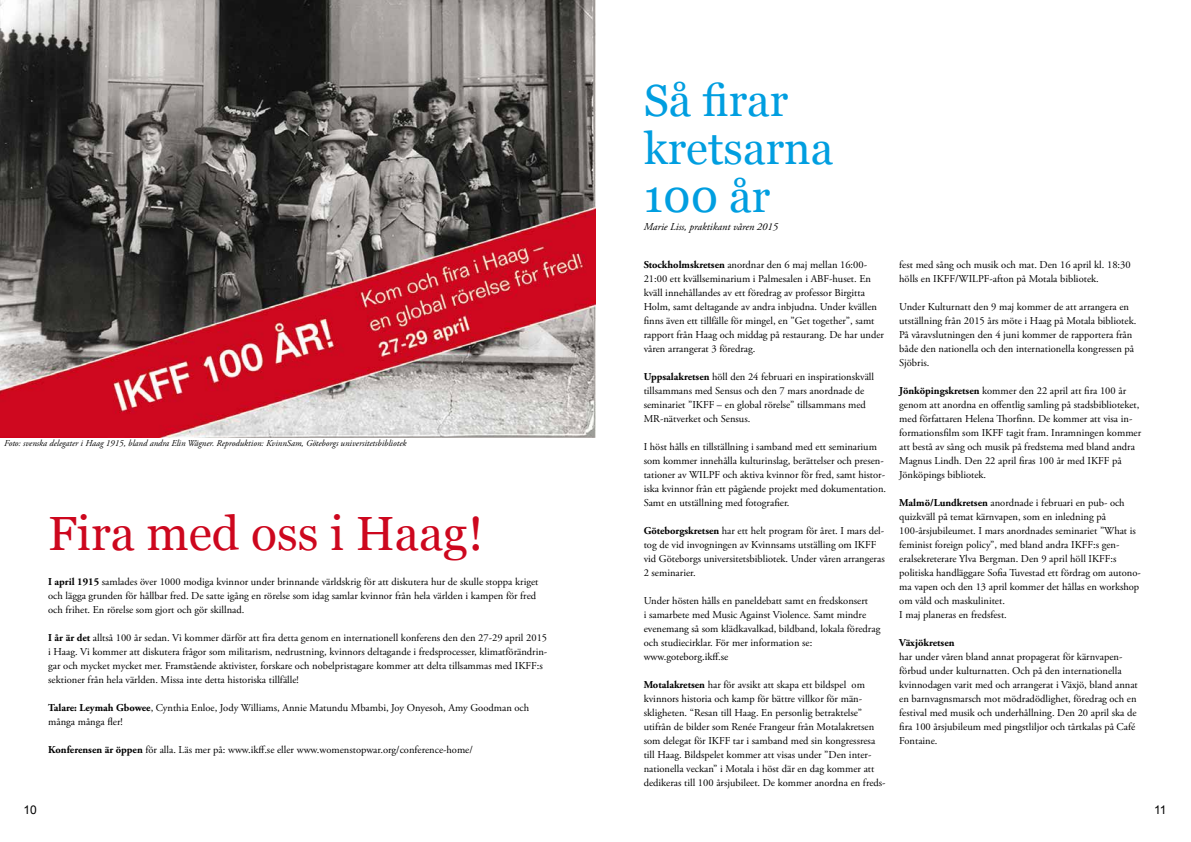
<style>
.page{position:relative;width:1191px;height:842px;background:#fff}
.page>*{position:absolute;margin:0;border:0;box-sizing:border-box;transform-origin:0 0}
.t1{font:48px "Georgia";color:#cd071e}
.t2{font:45px/48px "Georgia";color:#009ee0}
.t3{font:12px "Arial";color:#000}
.t4{font:10.5px/14px "Adobe Garamond Pro";color:#000}
.t5{font:italic 10.5px "Adobe Garamond Pro";color:#000}
.t6{font:700 10.5px "Adobe Garamond Pro";color:#000}
.t7{font:italic 9px "Adobe Garamond Pro";color:#000}
.s1{font-weight:700}
</style>
<div class="page">
<img style="left:0;top:0;width:595px;height:438px">
<p class="t7" style="left:4px;top:438px;width:404px">Foto: svenska delegater i Haag 1915, bland andra Elin Wägner. Reproduktion: KvinnSam, Göteborgs universitetsbibliotek</p>
<h1 class="t1" style="left:48px;top:499px;width:437px">Fira med oss i Haag!</h1>
<p class="t4" style="left:48px;top:575px;width:492px"><span class="s1">I april 1915</span> samlades över 1000 modiga kvinnor under brinnande världskrig för att diskutera hur de skulle stoppa kriget och lägga grunden för hållbar fred. De satte igång en rörelse som idag samlar kvinnor från hela världen i kampen för fred och frihet. En rörelse som gjort och gör skillnad.</p>
<p class="t4" style="left:48px;top:631px;width:500px"><span class="s1">I år är det</span> alltså 100 år sedan. Vi kommer därför att fira detta genom en internationell konferens den den 27-29 april 2015 i Haag. Vi kommer att diskutera frågor som militarism, nedrustning, kvinnors deltagande i fredsprocesser, klimatförändrin&shy;gar och mycket mycket mer. Framstående aktivister, forskare och nobelpristagare kommer att delta tillsammas med IKFF:s sektioner från hela världen. Missa inte detta historiska tillfälle!</p>
<p class="t4" style="left:48px;top:700px;width:482px"><span class="s1">Talare: Leymah Gbowee</span>, Cynthia Enloe, Jody Williams, Annie Matundu Mbambi, Joy Onyesoh, Amy Goodman och många många fler!</p>
<p class="t4" style="left:48px;top:742px;width:426px"><span class="s1">Konferensen är öppen</span> för alla. Läs mer på: www.ikff.se eller www.womenstopwar.org/conference-home/</p>
<h2 class="t2" style="left:643px;top:75px;width:191px">Så firar kretsarna<br>100 år</h2>
<p class="t5" style="left:643px;top:220px;width:136px">Marie Liss, praktikant våren 2015</p>
<p class="t4" style="left:643px;top:258px;width:242px"><span class="s1">Stockholmskretsen</span> anordnar den 6 maj mellan 16:00- 21:00 ett kvällseminarium i Palmesalen i ABF-huset. En kväll innehållandes av ett föredrag av professor Birgitta Holm, samt deltagande av andra inbjudna. Under kvällen finns även ett tillfälle för mingel, en ”Get together”, samt rapport från Haag och middag på restaurang. De har under våren arrangerat 3 föredrag.</p>
<p class="t4" style="left:643px;top:370px;width:232px"><span class="s1">Uppsalakretsen</span> höll den 24 februari en inspirationskväll tillsammans med Sensus och den 7 mars anordnade de seminariet ”IKFF – en global rörelse” tillsammans med MR-nätverket och Sensus.</p>
<p class="t4" style="left:643px;top:440px;width:244px">I höst hålls en tillställning i samband med ett seminarium som kommer innehålla kulturinslag, berättelser och presen&shy;tationer av WILPF och aktiva kvinnor för fred, samt histor&shy;iska kvinnor från ett pågående projekt med dokumentation.<br>Samt en utställning med fotografier.</p>
<p class="t4" style="left:643px;top:524px;width:242px"><span class="s1">Göteborgskretsen</span> har ett helt program för året. I mars del&shy;tog de vid invogningen av Kvinnsams utställing om IKFF vid Göteborgs universitetsbibliotek. Under våren arrangeras 2 seminarier.</p>
<p class="t4" style="left:643px;top:594px;width:238px">Under hösten hålls en paneldebatt samt en fredskonsert<br>i samarbete med Music Against Violence. Samt mindre evenemang så som klädkavalkad, bildband, lokala föredrag och studiecirklar. För mer information se: www.goteborg.ikff.se</p>
<p class="t4" style="left:643px;top:678px;width:243px"><span class="s1">Motalakretsen</span> har för avsikt att skapa ett bildspel om kvinnors historia och kamp för bättre villkor för män&shy;skligheten. “Resan till Haag. En personlig betraktelse” utifrån de bilder som Renée Frangeur från Motalakretsen som delegat för IKFF tar i samband med sin kongressresa till Haag. Bildspelet kommer att visas under ”Den inter&shy;nationella veckan” i Motala i höst där en dag kommer att dedikeras till 100 årsjubileet. De kommer anordna en freds-</p>
<p class="t4" style="left:899px;top:258px;width:233px">fest med sång och musik och mat. Den 16 april kl. 18:30 hölls en IKFF/WILPF-afton på Motala bibliotek.</p>
<p class="t4" style="left:899px;top:300px;width:239px">Under Kulturnatt den 9 maj kommer de att arrangera en utställning från 2015 års möte i Haag på Motala bibliotek.<br>På våravslutningen den 4 juni kommer de rapportera från både den nationella och den internationella kongressen på Sjöbris.</p>
<p class="t4" style="left:899px;top:384px;width:243px"><span class="s1">Jönköpingskretsen</span> kommer den 22 april att fira 100 år genom att anordna en offentlig samling på stadsbiblioteket, med författaren Helena Thorfinn. De kommer att visa in&shy;formationsfilm som IKFF tagit fram. Inramningen kommer att bestå av sång och musik på fredstema med bland andra Magnus Lindh. Den 22 april firas 100 år med IKFF på Jönköpings bibliotek.</p>
<p class="t4" style="left:899px;top:496px;width:243px"><span class="s1">Malmö/Lundkretsen</span> anordnade i februari en pub- och quizkväll på temat kärnvapen, som en inledning på 100-årsjubileumet. I mars anordnades seminariet ”What is feminist foreign policy”, med bland andra IKFF:s gen&shy;eralsekreterare Ylva Bergman. Den 9 april höll IKFF:s politiska handläggare Sofia Tuvestad ett fördrag om autono&shy;ma vapen och den 13 april kommer det hållas en workshop om våld och maskulinitet.<br>I maj planeras en fredsfest.</p>
<p class="t6" style="left:899px;top:637px;width:57px">Växjökretsen</p>
<p class="t4" style="left:899px;top:650px;width:240px">har under våren bland annat propagerat för kärnvapen&shy;förbud under kulturnatten. Och på den internationella kvinnodagen varit med och arrangerat i Växjö, bland annat en barnvagnsmarsch mot mödradödlighet, föredrag och en festival med musik och underhållning. Den 20 april ska de fira 100 årsjubileum med pingstliljor och tårtkalas på Café Fontaine.</p>
<p class="t3" style="left:24px;top:802px;width:15px">10</p>
<p class="t3" style="left:1154px;top:802px;width:14px">11</p>
</div>
